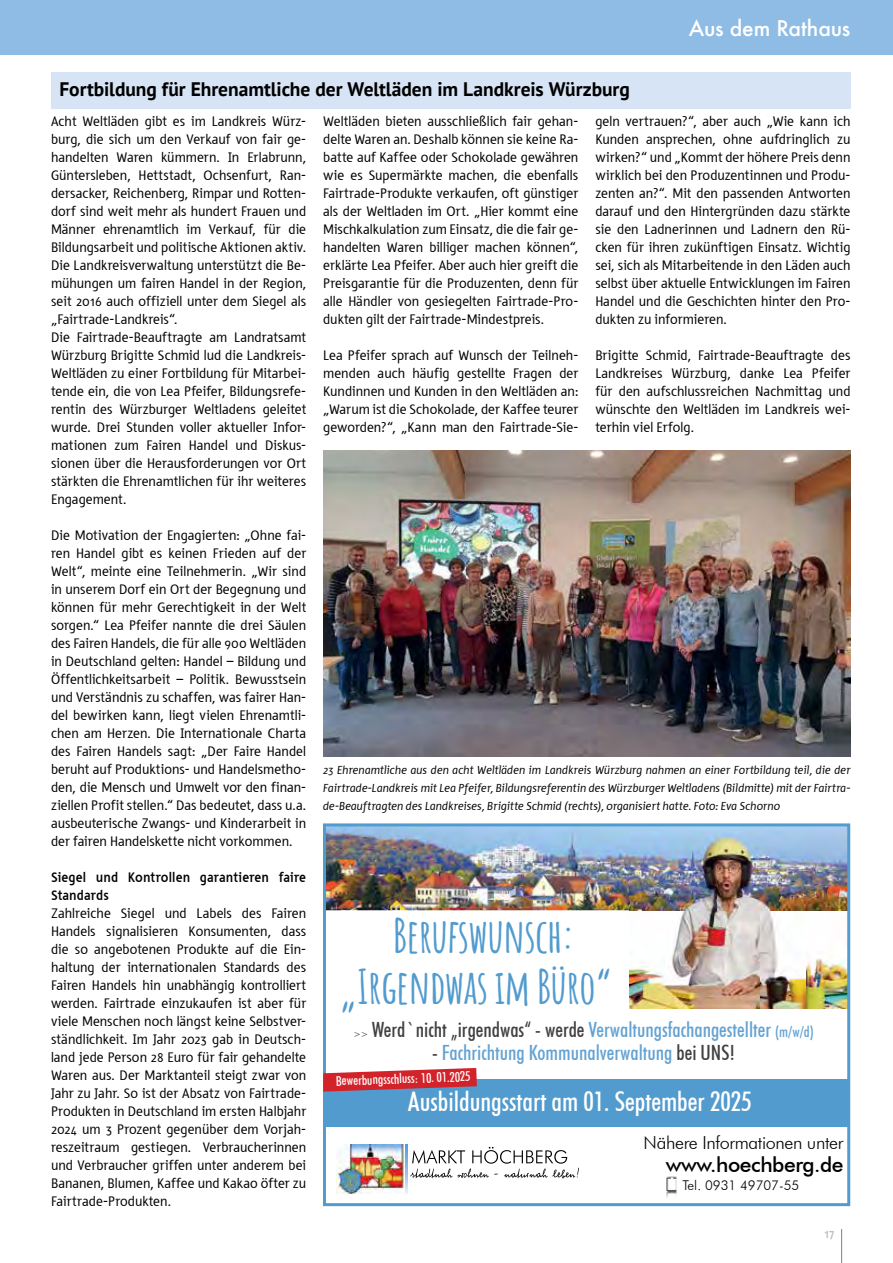
<style>
.page{position:relative;width:893px;height:1263px;background:#fff}
.page>*{position:absolute;margin:0;border:0;box-sizing:border-box;transform-origin:0 0}
.t1{font:700 46.35px/51px "Amatic SC";letter-spacing:-.02em;color:#529bce;text-align:center}
.t2{font:500 condensed 27px "Futura BT";color:#fff}
.t3{font:500 condensed 21px "Futura BT";color:#414042}
.t4{font:500 condensed 21px "Futura BT";color:#64a2d2}
.t5{font:500 21px "Futura BT";letter-spacing:-.02em;color:#000}
.t6{font:500 21px "Futura";letter-spacing:-.005em;color:#fff}
.t7{font:700 19.5px "PT Sans";color:#000}
.t8{font:300 18px "Futura BT";letter-spacing:-.02em;color:#000}
.t9{font:14.25px/18px "Tara";letter-spacing:.005em;color:#000;text-align:justify}
.t10{font:700 14.25px/18px "Tara";letter-spacing:.005em;color:#000}
.t11{font:500 condensed 13.5px "Futura BT";color:#fff}
.t12{font:300 13.5px "Futura BT";color:#000}
.t13{font:700 13.5px "Tara";color:#bcbec0}
.t14{font:italic 12px/18px "Tara";letter-spacing:.01em;color:#000;text-align:justify}
.t15{font:500 condensed 9px "Futura BT";color:#414042}
.s1{color:#64a2d2}
.s2{font-size:15px;color:#64a2d2}
.s3{color:#414042}
</style>
<div class="page">
<hr style="left:841px;top:1229px;width:1px;height:34px;background:#808285">
<div style="left:0;top:0;width:893px;height:54px;background:#8ebce5"></div>
<div style="left:51px;top:72px;width:799px;height:36px;background:#d6e4f5"></div>
<div style="left:324px;top:1079px;width:525px;height:48px;background:#529bce"></div>
<img style="left:327px;top:827px;width:519px;height:83px">
<img style="left:630px;top:832px;width:216px;height:176px">
<img style="left:336px;top:1144px;width:72px;height:49px">
<svg style="left:406px;top:1144px;width:1px;height:49px"></svg>
<svg style="left:410px;top:1147px;width:169px;height:31px"></svg>
<img style="left:666px;top:1176px;width:11px;height:21px">
<div style="left:323px;top:823px;width:527px;height:383px;border:3px solid #529bce"></div>
<svg style="left:323px;top:1068px;width:154px;height:24px"></svg>
<img style="left:323px;top:450px;width:527px;height:306px">
<h3 class="t7" style="left:60px;top:76px;width:572px">Fortbildung für Ehrenamtliche der Weltläden im Landkreis Würzburg</h3>
<h3 class="t6" style="left:689px;top:13px;width:163px">Aus dem Rathaus</h3>
<p class="t9" style="left:51px;top:112px;width:257px;text-align:left">Acht Weltläden gibt es im Landkreis Würz&shy;burg, die sich um den Verkauf von fair ge&shy;handelten Waren kümmern. In Erlabrunn, Güntersleben, Hettstadt, Ochsenfurt, Ran&shy;dersacker, Reichenberg, Rimpar und Rotten&shy;dorf sind weit mehr als hundert Frauen und Männer ehrenamtlich im Verkauf, für die Bildungsarbeit und politische Aktionen aktiv.<br>Die Landkreisverwaltung unterstützt die Be&shy;mühungen um fairen Handel in der Region, seit 2016 auch offiziell unter dem Siegel als „Fairtrade-Landkreis“.<br>Die Fairtrade-Beauftragte am Landratsamt Würzburg Brigitte Schmid lud die Landkreis-Weltläden zu einer Fortbildung für Mitarbei&shy;tende ein, die von Lea Pfeifer, Bildungsrefe&shy;rentin des Würzburger Weltladens geleitet wurde. Drei Stunden voller aktueller Infor&shy;mationen zum Fairen Handel und Diskus&shy;sionen über die Herausforderungen vor Ort stärkten die Ehrenamtlichen für ihr weiteres Engagement.</p>
<p class="t9" style="left:51px;top:526px;width:257px">Die Motivation der Engagierten: „Ohne fai&shy;ren Handel gibt es keinen Frieden auf der Welt“, meinte eine Teilnehmerin. „Wir sind in unserem Dorf ein Ort der Begegnung und können für mehr Gerechtigkeit in der Welt sorgen.“ Lea Pfeifer nannte die drei Säulen des Fairen Handels, die für alle 900 Weltläden in Deutschland gelten: Handel – Bildung und Öffentlichkeitsarbeit – Politik. Bewusstsein und Verständnis zu schaffen, was fairer Han&shy;del bewirken kann, liegt vielen Ehrenamtli&shy;chen am Herzen. Die Internationale Charta des Fairen Handels sagt: „Der Faire Handel beruht auf Produktions- und Handelsmetho&shy;den, die Mensch und Umwelt vor den finan&shy;ziellen Profit stellen.“ Das bedeutet, dass u.a. ausbeuterische Zwangs- und Kinderarbeit in der fairen Handelskette nicht vorkommen.</p>
<p class="t10" style="left:51px;top:868px;width:257px">Siegel und Kontrollen garantieren faire<br>Standards</p>
<p class="t9" style="left:51px;top:904px;width:257px">Zahlreiche Siegel und Labels des Fairen Handels signalisieren Konsumenten, dass die so angebotenen Produkte auf die Ein&shy;haltung der internationalen Standards des Fairen Handels hin unabhängig kontrolliert werden. Fairtrade einzukaufen ist aber für viele Menschen noch längst keine Selbstver&shy;ständlichkeit. Im Jahr 2023 gab in Deutsch&shy;land jede Person 28 Euro für fair gehandelte Waren aus. Der Marktanteil steigt zwar von Jahr zu Jahr. So ist der Absatz von Fairtrade-Produkten in Deutschland im ersten Halbjahr 2024 um 3 Prozent gegenüber dem Vorjah&shy;reszeitraum gestiegen. Verbraucherinnen und Verbraucher griffen unter anderem bei Bananen, Blumen, Kaffee und Kakao öfter zu Fairtrade-Produkten.</p>
<p class="t9" style="left:323px;top:112px;width:257px">Weltläden bieten ausschließlich fair gehan&shy;delte Waren an. Deshalb können sie keine Ra&shy;batte auf Kaffee oder Schokolade gewähren wie es Supermärkte machen, die ebenfalls Fairtrade-Produkte verkaufen, oft günstiger als der Weltladen im Ort. „Hier kommt eine Mischkalkulation zum Einsatz, die die fair ge&shy;handelten Waren billiger machen können“, erklärte Lea Pfeifer. Aber auch hier greift die Preisgarantie für die Produzenten, denn für alle Händler von gesiegelten Fairtrade-Pro&shy;dukten gilt der Fairtrade-Mindestpreis.</p>
<p class="t9" style="left:323px;top:346px;width:257px">Lea Pfeifer sprach auf Wunsch der Teilneh&shy;menden auch häufig gestellte Fragen der Kundinnen und Kunden in den Weltläden an: „Warum ist die Schokolade, der Kaffee teurer geworden?“, „Kann man den Fairtrade-Sie-</p>
<p class="t9" style="left:595px;top:112px;width:257px">geln vertrauen?“, aber auch „Wie kann ich Kunden ansprechen, ohne aufdringlich zu wirken?“ und „Kommt der höhere Preis denn wirklich bei den Produzentinnen und Produ&shy;zenten an?“. Mit den passenden Antworten darauf und den Hintergründen dazu stärkte sie den Ladnerinnen und Ladnern den Rü&shy;cken für ihren zukünftigen Einsatz. Wichtig sei, sich als Mitarbeitende in den Läden auch selbst über aktuelle Entwicklungen im Fairen Handel und die Geschichten hinter den Pro&shy;dukten zu informieren.</p>
<p class="t9" style="left:595px;top:346px;width:257px">Brigitte Schmid, Fairtrade-Beauftragte des Landkreises Würzburg, danke Lea Pfeifer für den aufschlussreichen Nachmittag und wünschte den Weltläden im Landkreis wei&shy;terhin viel Erfolg.</p>
<p class="t14" style="left:323px;top:761px;width:529px">23 Ehrenamtliche aus den acht Weltläden im Landkreis Würzburg nahmen an einer Fortbildung teil, die der Fairtrade-Landkreis mit Lea Pfeifer, Bildungsreferentin des Würzburger Weltladens (Bildmitte) mit der Fairtra&shy;de-Beauftragten des Landkreises, Brigitte Schmid (rechts), organisiert hatte. Foto: Eva Schorno</p>
<h1 class="t1" style="left:340px;top:907px;width:274px">Berufswunsch: „Irgendwas im Büro“</h1>
<p class="t15" style="left:353px;top:1029px;width:16px">&gt;&gt;</p>
<h3 class="t3" style="left:372px;top:1017px;width:444px">Werd`nicht „irgendwas“ - werde <span class="s1">Verwaltungsfachangestellter</span> <span class="s2">(m/w/d)</span></h3>
<h3 class="t4" style="left:432px;top:1040px;width:305px"><span class="s3">-</span> Fachrichtung Kommunalverwaltung <span class="s3">bei UNS!</span></h3>
<p class="t11" style="left:336px;top:1073px;width:136px;rotate:-2deg">Bewerbungsschluss: 10. 01.2025</p>
<h2 class="t2" style="left:408px;top:1085px;width:345px">Ausbildungsstart am 01. September 2025</h2>
<p class="t8" style="left:644px;top:1131px;width:201px">Nähere Informationen unter</p>
<h3 class="t5" style="left:666px;top:1151px;width:179px">www.hoechberg.de</h3>
<p class="t12" style="left:682px;top:1176px;width:118px">Tel. 0931 49707-55</p>
<p class="t13" style="left:824px;top:1225px;width:12px">17</p>
</div>
